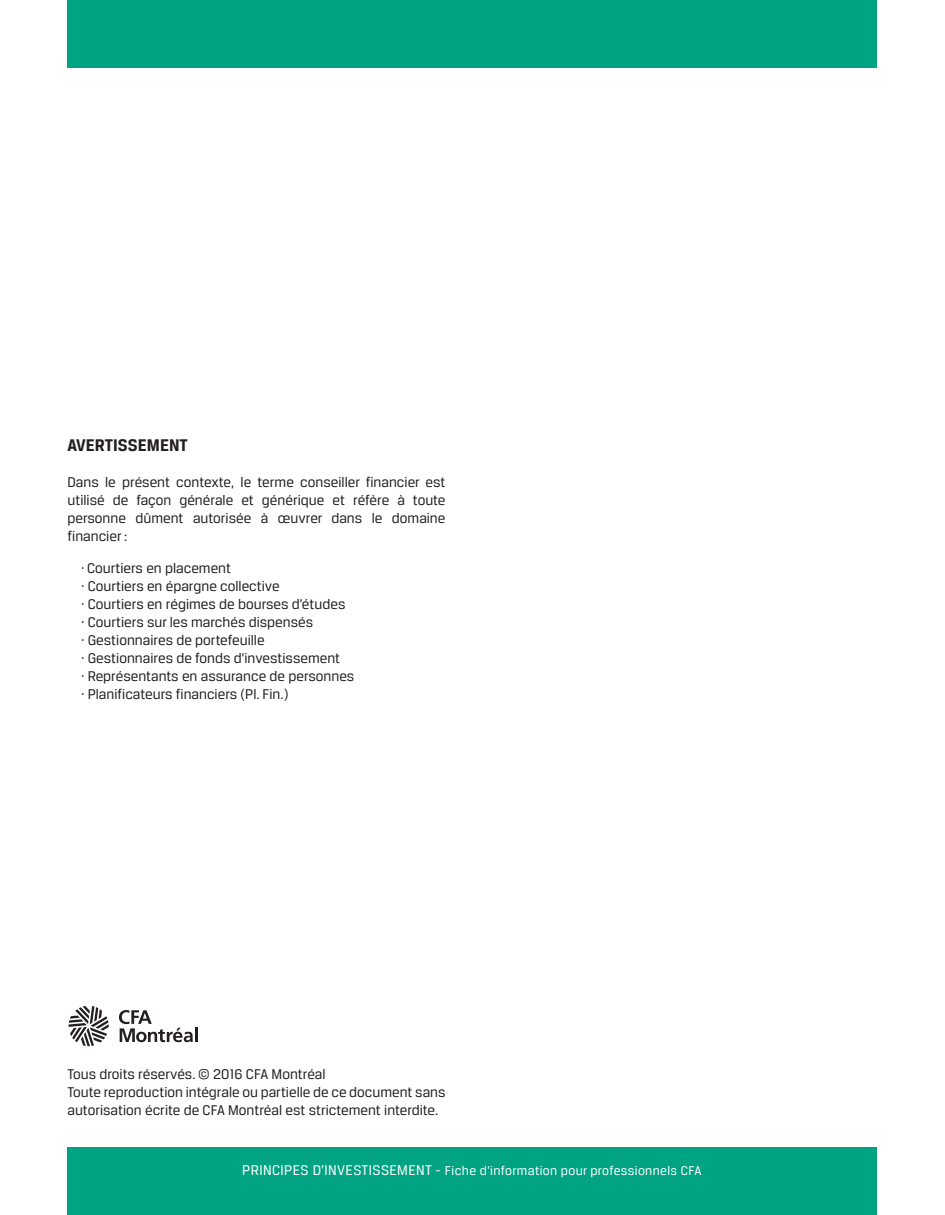
<style>
.page{position:relative;width:945px;height:1215px;background:#fff}
.page>*{position:absolute;margin:0;border:0;box-sizing:border-box;transform-origin:0 0}
.Texte_courant{font:700 18px "Breuer Text";color:#231f20}
.Texte_courant-2{font:15px/18px "Breuer Text";color:#231f20;text-align:justify}
.t1{font:13.5px "Breuer Text";letter-spacing:.025em;color:#fff}
.s1{font-size:15px}
</style>
<div class="page">
<div style="left:68px;top:1148px;width:810px;height:67px;background:#00a382"></div>
<div style="left:68px;top:0;width:810px;height:68px;background:#00a382"></div>
<hr style="left:195px;top:1027px;width:3px;height:15px;background:#231f20">
<svg style="left:69px;top:1006px;width:40px;height:40px"></svg>
<svg style="left:119px;top:1010px;width:74px;height:32px"></svg>
<p class="Texte_courant" style="left:68px;top:436px;width:122px">AVERTISSEMENT</p>
<p class="Texte_courant-2" style="left:68px;top:473px;width:380px">Dans le présent contexte, le terme conseiller financier est utilisé de façon générale et générique et réfère à toute personne dûment autorisée à œuvrer dans le domaine financier :</p>
<p class="Texte_courant-2" style="left:81px;top:559px;width:152px">· Courtiers en placement</p>
<p class="Texte_courant-2" style="left:81px;top:577px;width:200px">· Courtiers en épargne collective</p>
<p class="Texte_courant-2" style="left:81px;top:595px;width:266px">· Courtiers en régimes de bourses d’études</p>
<p class="Texte_courant-2" style="left:81px;top:613px;width:234px">· Courtiers sur les marchés dispensés</p>
<p class="Texte_courant-2" style="left:81px;top:631px;width:185px">· Gestionnaires de portefeuille</p>
<p class="Texte_courant-2" style="left:81px;top:649px;width:261px">· Gestionnaires de fonds d’investissement</p>
<p class="Texte_courant-2" style="left:81px;top:667px;width:275px">· Représentants en assurance de personnes</p>
<p class="Texte_courant-2" style="left:81px;top:685px;width:209px">· Planificateurs financiers (Pl. Fin.)</p>
<p class="Texte_courant-2" style="left:68px;top:1065px;width:260px">Tous droits réservés. © 2016 CFA Montréal</p>
<p class="Texte_courant-2" style="left:68px;top:1083px;width:379px">Toute reproduction intégrale ou partielle de ce document sans autorisation écrite de CFA Montréal est strictement interdite.</p>
<p class="t1" style="left:242px;top:1164px;width:461px"><span class="s1">PRINCIPES D’INVESTISSEMENT -</span> Fiche d’information pour professionnels CFA</p>
</div>
